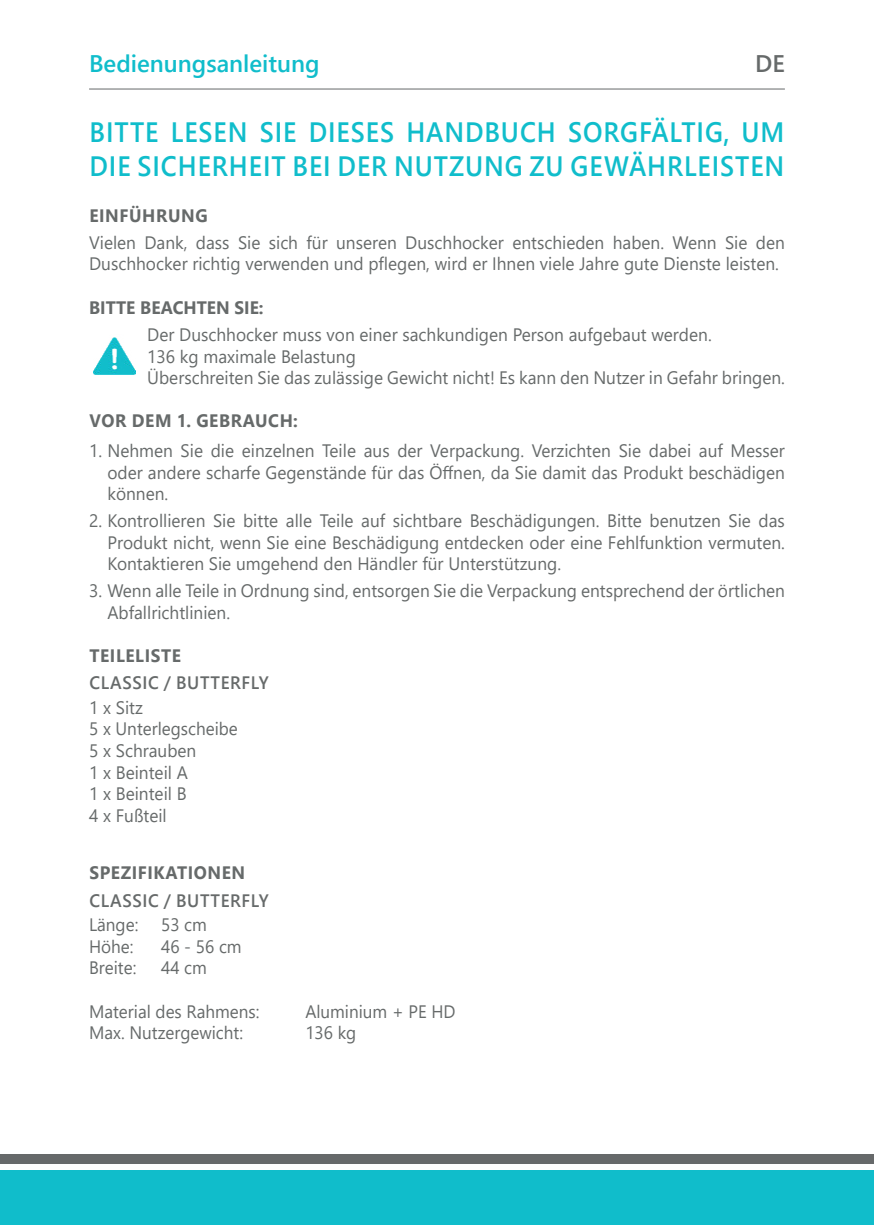
<style>
.page{position:relative;width:874px;height:1225px;background:#fff}
.page>*{position:absolute;margin:0;border:0;box-sizing:border-box;transform-origin:0 0}
.t1{font:600 28px/33.6px "Segoe UI";letter-spacing:.035em;color:#10bdcb;scale:.92 1}
.t2{font:600 24px "Segoe UI";color:#10bdcb}
.t3{font:600 24px "Segoe UI";color:#666a6a}
.t4{font:18px/21.6px "Segoe UI";color:#666a6a;scale:.96 1}
.t5{font:18px "Segoe UI";color:#666a6a;scale:.95 1}
.t6{font:700 18px "Segoe UI";letter-spacing:.035em;color:#666a6a;scale:.96 1}
.t7{font:600 18px "Segoe UI";letter-spacing:.035em;color:#666a6a;scale:.96 1}
.t8{font:700 18px "Segoe UI";color:#666a6a;scale:.96 1}
</style>
<div class="page">
<hr style="left:89px;top:88px;width:695px;height:1px;background:#66696a">
<div style="left:0;top:1170px;width:873px;height:55px;background:#10bdcb"></div>
<div style="left:0;top:1154px;width:873px;height:9px;background:#66696a"></div>
<img style="left:93px;top:337px;width:42px;height:38px">
<h2 class="t2" style="left:89px;top:54px;width:232px">Bedienungsanleitung</h2>
<h2 class="t3" style="left:754px;top:54px;width:31px">DE</h2>
<h1 class="t1" style="left:89px;top:118px;width:756px">BITTE LESEN SIE DIESES HANDBUCH SORGFÄLTIG, UM<br>DIE SICHERHEIT BEI DER NUTZUNG ZU GEWÄHRLEISTEN</h1>
<p class="t6" style="left:89px;top:209px;width:125px">EINFÜHRUNG</p>
<p class="t4" style="left:89px;top:233px;width:726px">Vielen Dank, dass Sie sich für unseren Duschhocker entschieden haben. Wenn Sie den<br>Duschhocker richtig verwenden und p昀氀egen, wird er Ihnen viele Jahre gute Dienste leisten.</p>
<p class="t8" style="left:89px;top:301px;width:183px">BITTE BEACHTEN SIE:</p>
<p class="t4" style="left:147px;top:325px;width:665px">Der Duschhocker muss von einer sachkundigen Person aufgebaut werden.<br>136 kg maximale Belastung<br>Überschreiten Sie das zulässige Gewicht nicht! Es kann den Nutzer in Gefahr bringen.</p>
<p class="t6" style="left:89px;top:414px;width:219px">VOR DEM 1. GEBRAUCH:</p>
<p class="t4" style="left:107px;top:441px;width:707px;text-align:justify;text-indent:-18px">1. Nehmen Sie die einzelnen Teile aus der Verpackung. Verzichten Sie dabei auf Messer oder andere scharfe Gegenstände für das Ö昀昀nen, da Sie damit das Produkt beschädigen können.</p>
<p class="t4" style="left:107px;top:511px;width:707px;text-align:justify;text-indent:-18px">2. Kontrollieren Sie bitte alle Teile auf sichtbare Beschädigungen. Bitte benutzen Sie das Produkt nicht, wenn Sie eine Beschädigung entdecken oder eine Fehlfunktion vermuten.<br>Kontaktieren Sie umgehend den Händler für Unterstützung.</p>
<p class="t4" style="left:107px;top:582px;width:707px;text-indent:-18px">3. Wenn alle Teile in Ordnung sind, entsorgen Sie die Verpackung entsprechend der örtlichen<br>Abfallrichtlinien.</p>
<p class="t6" style="left:89px;top:649px;width:97px">TEILELISTE</p>
<p class="t7" style="left:89px;top:675px;width:188px">CLASSIC / BUTTERFLY</p>
<p class="t4" style="left:89px;top:698px;width:156px">1 x Sitz<br>5 x Unterlegscheibe<br>5 x Schrauben<br>1 x Beinteil A<br>1 x Beinteil B<br>4 x Fußteil</p>
<p class="t6" style="left:89px;top:866px;width:164px">SPEZIFIKATIONEN</p>
<p class="t7" style="left:89px;top:893px;width:188px">CLASSIC / BUTTERFLY</p>
<p class="t4" style="left:89px;top:915px;width:53px">Länge:</p>
<p class="t5" style="left:161px;top:917px;width:50px">53 cm</p>
<p class="t5" style="left:89px;top:939px;width:48px">Höhe:</p>
<p class="t5" style="left:161px;top:939px;width:86px">46 - 56 cm</p>
<p class="t5" style="left:89px;top:960px;width:51px">Breite:</p>
<p class="t5" style="left:161px;top:960px;width:50px">44 cm</p>
<p class="t5" style="left:89px;top:1004px;width:181px">Material des Rahmens:</p>
<p class="t5" style="left:305px;top:1004px;width:159px">Aluminium + PE HD</p>
<p class="t5" style="left:89px;top:1025px;width:163px">Max. Nutzergewicht:</p>
<p class="t5" style="left:305px;top:1025px;width:55px">136 kg</p>
</div>
